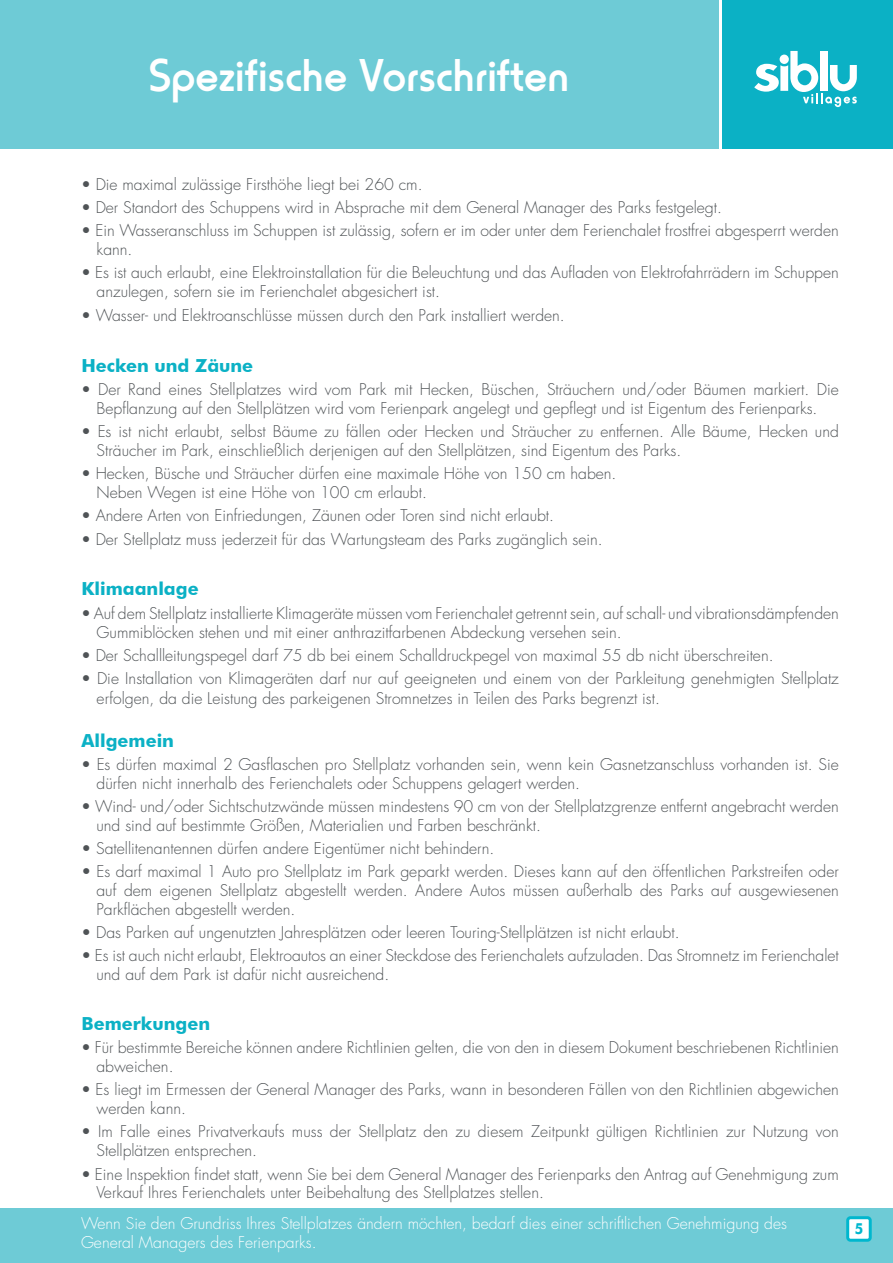
<style>
.page{position:relative;width:893px;height:1263px;background:#fff}
.page>*{position:absolute;margin:0;border:0;box-sizing:border-box;transform-origin:0 0}
.t1{font:500 48px "Horatio LT";color:#fff}
.t2{font:700 18px "Futura BT";color:#0bb1c5}
.t3{font:300 15.75px/18.9px "Futura Std";color:#4f5356}
.t4{font:300 15.75px/18.9px "Futura Std";color:#fff}
.t5{font:700 15px "Futura";color:#00b7ce;scale:.9 1}
.s1{font-family:"Futura";font-weight:400}
</style>
<div class="page">
<div style="left:722px;top:0;width:170px;height:149px;background:#0bb1c5"></div>
<div style="left:0;top:0;width:718px;height:149px;background:#6ecbd6"></div>
<div style="left:0;top:1209px;width:893px;height:54px;background:#6ecbd6"></div>
<svg style="left:754px;top:51px;width:103px;height:56px"></svg>
<div style="left:848px;top:1218px;width:22px;height:22px;background:#fff;border-radius:3px"></div>
<div style="left:846px;top:1216px;width:26px;height:26px;border:3px solid #00b7ce;border-radius:3px"></div>
<p class="t1" style="left:149px;top:48px;width:422px">Spezifische Vorschriften</p>
<p class="t3" style="left:81px;top:175px;width:343px"><span class="s1">•</span> Die maximal zulässige Firsthöhe liegt bei 260 cm.</p>
<p class="t3" style="left:81px;top:198px;width:642px"><span class="s1">•</span> Der Standort des Schuppens wird in Absprache mit dem General Manager des Parks festgelegt.</p>
<p class="t3" style="left:97px;top:221px;width:744px;text-indent:-15px"><span class="s1">•</span> Ein Wasseranschluss im Schuppen ist zulässig, sofern er im oder unter dem Ferienchalet frostfrei abgesperrt werden kann.</p>
<p class="t3" style="left:97px;top:263px;width:744px;text-indent:-15px"><span class="s1">•</span> Es ist auch erlaubt, eine Elektroinstallation für die Beleuchtung und das Aufladen von Elektrofahrrädern im Schuppen anzulegen, sofern sie im Ferienchalet abgesichert ist.</p>
<p class="t3" style="left:81px;top:306px;width:485px"><span class="s1">•</span> Wasser- und Elektroanschlüsse müssen durch den Park installiert werden.</p>
<p class="t2" style="left:81px;top:354px;width:173px">Hecken und Zäune</p>
<p class="t3" style="left:81px;top:380px;width:759px;text-align:center"><span class="s1">•</span> Der Rand eines Stellplatzes wird vom Park mit Hecken, Büschen, Sträuchern und/oder Bäumen markiert. Die<br>Bepflanzung auf den Stellplätzen wird vom Ferienpark angelegt und gepflegt und ist Eigentum des Ferienparks.</p>
<p class="t3" style="left:97px;top:422px;width:744px;text-indent:-15px"><span class="s1">•</span> Es ist nicht erlaubt, selbst Bäume zu fällen oder Hecken und Sträucher zu entfernen. Alle Bäume, Hecken und<br>Sträucher im Park, einschließlich derjenigen auf den Stellplätzen, sind Eigentum des Parks.</p>
<p class="t3" style="left:97px;top:464px;width:521px;text-indent:-15px"><span class="s1">•</span> Hecken, Büsche und Sträucher dürfen eine maximale Höhe von 150 cm haben.<br>Neben Wegen ist eine Höhe von 100 cm erlaubt.</p>
<p class="t3" style="left:81px;top:506px;width:474px"><span class="s1">•</span> Andere Arten von Einfriedungen, Zäunen oder Toren sind nicht erlaubt.</p>
<p class="t3" style="left:81px;top:530px;width:523px"><span class="s1">•</span> Der Stellplatz muss jederzeit für das Wartungsteam des Parks zugänglich sein.</p>
<p class="t2" style="left:81px;top:578px;width:119px">Klimaanlage</p>
<p class="t3" style="left:97px;top:604px;width:744px;text-indent:-15px"><span class="s1">•</span> Auf dem Stellplatz installierte Klimageräte müssen vom Ferienchalet getrennt sein, auf schall- und vibrationsdämpfenden<br>Gummiblöcken stehen und mit einer anthrazitfarbenen Abdeckung versehen sein.</p>
<p class="t3" style="left:81px;top:646px;width:694px"><span class="s1">•</span> Der Schallleitungspegel darf 75 db bei einem Schalldruckpegel von maximal 55 db nicht überschreiten.</p>
<p class="t3" style="left:97px;top:669px;width:744px;line-height:20px;text-indent:-15px"><span class="s1">•</span> Die Installation von Klimageräten darf nur auf geeigneten und einem von der Parkleitung genehmigten Stellplatz erfolgen, da die Leistung des parkeigenen Stromnetzes in Teilen des Parks begrenzt ist.</p>
<p class="t2" style="left:81px;top:729px;width:94px">Allgemein</p>
<p class="t3" style="left:97px;top:755px;width:744px;text-indent:-15px"><span class="s1">•</span> Es dürfen maximal 2 Gasflaschen pro Stellplatz vorhanden sein, wenn kein Gasnetzanschluss vorhanden ist. Sie dürfen nicht innerhalb des Ferienchalets oder Schuppens gelagert werden.</p>
<p class="t3" style="left:96px;top:797px;width:744px;text-indent:-15px"><span class="s1">•</span> Wind- und/oder Sichtschutzwände müssen mindestens 90 cm von der Stellplatzgrenze entfernt angebracht werden und sind auf bestimmte Größen, Materialien und Farben beschränkt.</p>
<p class="t3" style="left:81px;top:839px;width:414px">• Satellitenantennen dürfen andere Eigentümer nicht behindern.</p>
<p class="t3" style="left:96px;top:862px;width:744px;text-align:justify;text-indent:-15px">• Es darf maximal 1 Auto pro Stellplatz im Park geparkt werden. Dieses kann auf den öffentlichen Parkstreifen oder auf dem eigenen Stellplatz abgestellt werden. Andere Autos müssen außerhalb des Parks auf ausgewiesenen Parkflächen abgestellt werden.</p>
<p class="t3" style="left:81px;top:923px;width:600px">• Das Parken auf ungenutzten Jahresplätzen oder leeren Touring-Stellplätzen ist nicht erlaubt.</p>
<p class="t3" style="left:96px;top:946px;width:744px;text-indent:-15px">• Es ist auch nicht erlaubt, Elektroautos an einer Steckdose des Ferienchalets aufzuladen. Das Stromnetz im Ferienchalet und auf dem Park ist dafür nicht ausreichend.</p>
<p class="t2" style="left:81px;top:1013px;width:130px">Bemerkungen</p>
<p class="t3" style="left:96px;top:1039px;width:744px;text-indent:-15px"><span class="s1">•</span> Für bestimmte Bereiche können andere Richtlinien gelten, die von den in diesem Dokument beschriebenen Richtlinien abweichen.</p>
<p class="t3" style="left:96px;top:1081px;width:744px;text-indent:-15px"><span class="s1">•</span> Es liegt im Ermessen der General Manager des Parks, wann in besonderen Fällen von den Richtlinien abgewichen werden kann.</p>
<p class="t3" style="left:96px;top:1123px;width:744px;text-indent:-15px"><span class="s1">•</span> Im Falle eines Privatverkaufs muss der Stellplatz den zu diesem Zeitpunkt gültigen Richtlinien zur Nutzung von<br>Stellplätzen entsprechen.</p>
<p class="t3" style="left:96px;top:1165px;width:744px;text-indent:-15px"><span class="s1">•</span> Eine Inspektion findet statt, wenn Sie bei dem General Manager des Ferienparks den Antrag auf Genehmigung zum<br>Verkauf Ihres Ferienchalets unter Beibehaltung des Stellplatzes stellen.</p>
<p class="t4" style="left:81px;top:1214px;width:708px">Wenn Sie den Grundriss Ihres Stellplatzes ändern möchten, bedarf dies einer schriftlichen Genehmigung des<br>General Managers des Ferienparks.</p>
<p class="t5" style="left:855px;top:1218px;width:11px">5</p>
</div>
